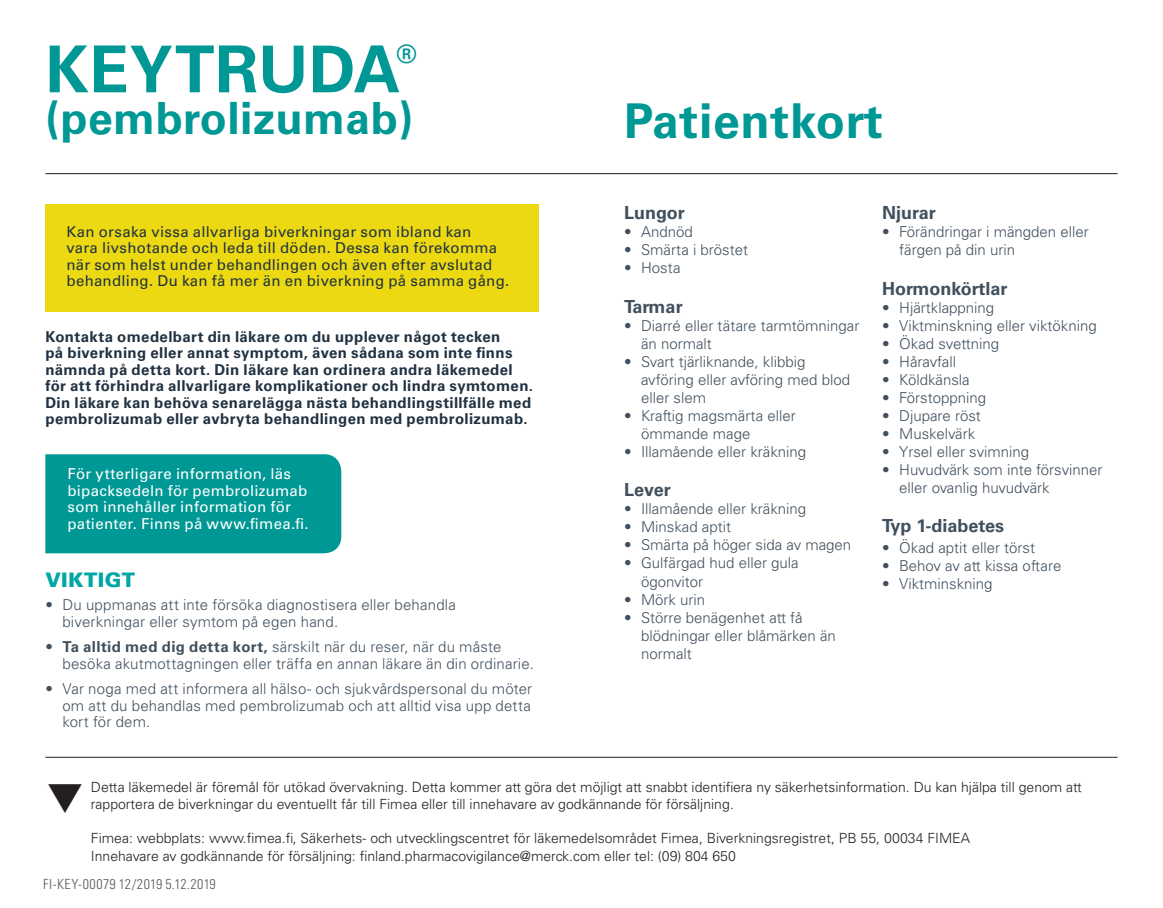
<style>
.page{position:relative;width:1163px;height:908px;background:#fff}
.page>*{position:absolute;margin:0;border:0;box-sizing:border-box;transform-origin:0 0}
.List_Paragraph{font:700 64.8px "Univers LT Std";letter-spacing:.01em;color:#009894}
.List_Paragraph-2{font:700 48px "Univers LT Std";letter-spacing:.015em;color:#009894}
.List_Paragraph-3{font:700 44.4px "Univers LT Std";letter-spacing:.01em;color:#009894}
.List_Paragraph-4{font:700 25.4px "Univers LT Std";color:#009894}
.List_Paragraph-5{font:900 20px "Univers LT Std";letter-spacing:.015em;color:#00a7a5}
.Default{font:700 18px "Univers LT Std";color:#41505e}
.Default-2{font:300 15px/18px "Univers LT Std";color:#41505e}
.List_Paragraph-6{font:300 15px/16.4px "Univers LT Std";letter-spacing:.01em;color:#41505e}
.List_Paragraph-7{font:700 15px/16.4px "Univers LT Std";letter-spacing:.025em;color:#213242}
.List_Paragraph-8{font:15px/16.4px "Univers LT Std";letter-spacing:.02em;color:#213242}
.List_Paragraph-9{font:15px/16.4px "Univers LT Std";letter-spacing:.02em;color:#fff}
.t1{font:300 14px/16.8px "Univers LT Std";color:#231f20}
.List_Paragraph-10{font:300 condensed 14px "Univers LT Std";letter-spacing:.03em;color:#57585a}
.s1{font-weight:700}
</style>
<div class="page">
<div style="left:45px;top:454px;width:296px;height:99px;background:#009894"></div>
<div style="left:45px;top:204px;width:494px;height:107px;background:#ecd911"></div>
<hr style="left:45px;top:173px;width:1072px;height:1px;background:#231f20">
<hr style="left:45px;top:756px;width:1072px;height:1px;background:#231f20">
<p class="List_Paragraph-4" style="left:396px;top:39px;width:22px">®</p>
<p class="List_Paragraph-3" style="left:45px;top:93px;width:369px">(pembrolizumab)</p>
<p class="List_Paragraph" style="left:45px;top:31px;width:356px">KEYTRUDA</p>
<p class="List_Paragraph-8" style="left:66px;top:223px;width:444px">Kan orsaka vissa allvarliga biverkningar som ibland kan<br>vara livshotande och leda till döden. Dessa kan förekomma när som helst under behandlingen och även efter avslutad behandling. Du kan få mer än en biverkning på samma gång.</p>
<p class="List_Paragraph-7" style="left:45px;top:328px;width:489px">Kontakta omedelbart din läkare om du upplever något tecken<br>på biverkning eller annat symptom, även sådana som inte finns nämnda på detta kort. Din läkare kan ordinera andra läkemedel för att förhindra allvarligare komplikationer och lindra symtomen.<br>Din läkare kan behöva senarelägga nästa behandlingstillfälle med pembrolizumab eller avbryta behandlingen med pembrolizumab.</p>
<p class="List_Paragraph-9" style="left:67px;top:465px;width:243px">För ytterligare information, läs bipacksedeln för pembrolizumab som innehåller information för patienter. Finns på www.fimea.fi.</p>
<p class="List_Paragraph-5" style="left:45px;top:567px;width:91px">VIKTIGT</p>
<p class="List_Paragraph-6" style="left:62px;top:596px;width:395px;text-indent:-17px">• Du uppmanas att inte försöka diagnostisera eller behandla biverkningar eller symtom på egen hand.</p>
<p class="List_Paragraph-6" style="left:62px;top:638px;width:473px;text-indent:-17px">• <span class="s1">Ta alltid med dig detta kort,</span> särskilt när du reser, när du måste besöka akutmottagningen eller träffa en annan läkare än din ordinarie.</p>
<p class="List_Paragraph-6" style="left:62px;top:680px;width:471px;text-align:justify;text-indent:-17px">• Var noga med att informera all hälso- och sjukvårdspersonal du möter om att du behandlas med pembrolizumab och att alltid visa upp detta kort för dem.</p>
<p class="List_Paragraph-2" style="left:624px;top:93px;width:260px">Patientkort</p>
<p class="Default" style="left:624px;top:202px;width:62px">Lungor</p>
<p class="Default-2" style="left:624px;top:222px;width:70px">• Andnöd</p>
<p class="Default-2" style="left:624px;top:240px;width:125px">• Smärta i bröstet</p>
<p class="Default-2" style="left:624px;top:258px;width:58px">• Hosta</p>
<p class="Default" style="left:624px;top:295px;width:60px">Tarmar</p>
<p class="Default-2" style="left:641px;top:316px;width:220px;text-indent:-17px">• Diarré eller tätare tarmtömningar än normalt</p>
<p class="Default-2" style="left:641px;top:352px;width:210px;text-indent:-17px">• Svart tjärliknande, klibbig avföring eller avföring med blod eller slem</p>
<p class="Default-2" style="left:641px;top:406px;width:156px;text-indent:-17px">• Kraftig magsmärta eller ömmande mage</p>
<p class="Default-2" style="left:624px;top:442px;width:184px">• Illamående eller kräkning</p>
<p class="Default" style="left:624px;top:479px;width:48px">Lever</p>
<p class="Default-2" style="left:624px;top:500px;width:184px">• Illamående eller kräkning</p>
<p class="Default-2" style="left:624px;top:518px;width:109px">• Minskad aptit</p>
<p class="Default-2" style="left:624px;top:536px;width:229px">• Smärta på höger sida av magen</p>
<p class="Default-2" style="left:641px;top:554px;width:159px;text-indent:-17px">• Gulfärgad hud eller gula ögonvitor</p>
<p class="Default-2" style="left:624px;top:590px;width:83px">• Mörk urin</p>
<p class="Default-2" style="left:641px;top:608px;width:196px;text-indent:-17px">• Större benägenhet att få blödningar eller blåmärken än normalt</p>
<p class="Default" style="left:882px;top:202px;width:55px">Njurar</p>
<p class="Default-2" style="left:899px;top:222px;width:191px;text-indent:-17px">• Förändringar i mängden eller färgen på din urin</p>
<p class="Default" style="left:882px;top:277px;width:127px">Hormonkörtlar</p>
<p class="Default-2" style="left:882px;top:298px;width:114px">• Hjärtklappning</p>
<p class="Default-2" style="left:882px;top:316px;width:216px">• Viktminskning eller viktökning</p>
<p class="Default-2" style="left:882px;top:334px;width:118px">• Ökad svettning</p>
<p class="Default-2" style="left:882px;top:352px;width:75px">• Håravfall</p>
<p class="Default-2" style="left:882px;top:370px;width:89px">• Köldkänsla</p>
<p class="Default-2" style="left:882px;top:388px;width:105px">• Förstoppning</p>
<p class="Default-2" style="left:882px;top:406px;width:100px">• Djupare röst</p>
<p class="Default-2" style="left:882px;top:424px;width:95px">• Muskelvärk</p>
<p class="Default-2" style="left:882px;top:442px;width:149px">• Yrsel eller svimning</p>
<p class="Default-2" style="left:899px;top:460px;width:205px;text-indent:-17px">• Huvudvärk som inte försvinner eller ovanlig huvudvärk</p>
<p class="Default" style="left:882px;top:515px;width:123px">Typ 1-diabetes</p>
<p class="Default-2" style="left:882px;top:538px;width:154px">• Ökad aptit eller törst</p>
<p class="Default-2" style="left:882px;top:556px;width:181px">• Behov av att kissa oftare</p>
<p class="Default-2" style="left:882px;top:574px;width:112px">• Viktminskning</p>
<p class="t1" style="left:91px;top:778px;width:992px">Detta läkemedel är föremål för utökad övervakning. Detta kommer att göra det möjligt att snabbt identifiera ny säkerhetsinformation. Du kan hjälpa till genom att rapportera de biverkningar du eventuellt får till Fimea eller till innehavare av godkännande för försäljning.</p>
<p class="t1" style="left:91px;top:828px;width:880px">Fimea: webbplats: www.fimea.fi, Säkerhets- och utvecklingscentret för läkemedelsområdet Fimea, Biverkningsregistret, PB 55, 00034 FIMEA</p>
<p class="t1" style="left:91px;top:846px;width:646px">Innehavare av godkännande för försäljning: finland.pharmacovigilance@merck.com eller tel: (09) 804 650</p>
<p class="List_Paragraph-10" style="left:43px;top:874px;width:174px">FI-KEY-00079 12/2019 5.12.2019</p>
</div>
